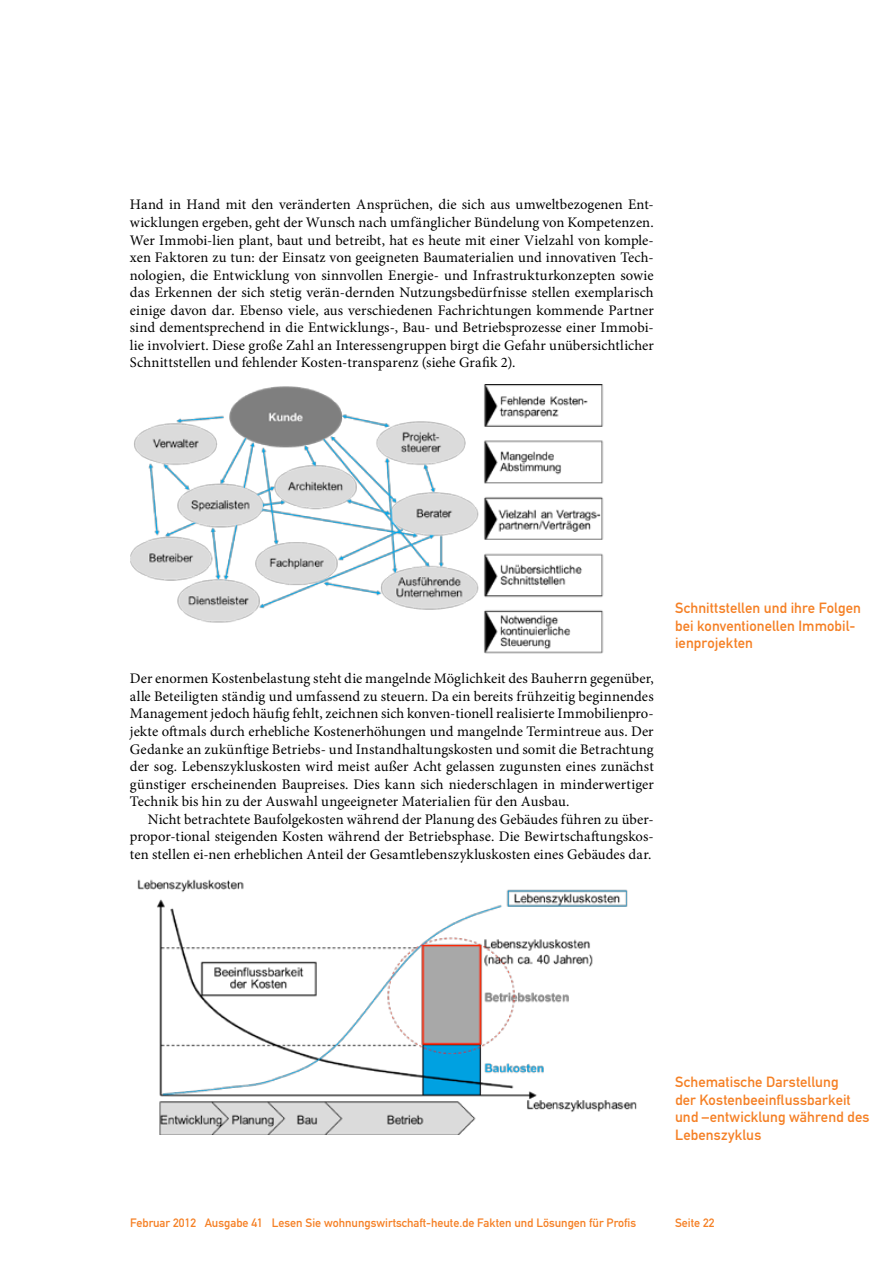
<style>
.page{position:relative;width:893px;height:1263px;background:#fff}
.page>*{position:absolute;margin:0;border:0;box-sizing:border-box;transform-origin:0 0}
.Fließtext_erste_Zeil{font:14.7px/17.5px "Minion Pro";letter-spacing:.005em;color:#000;text-align:justify}
.Fliesstext{font:14.7px/17.5px "Minion Pro";letter-spacing:.005em;color:#000;text-align:justify}
.Bildunterschrift{font:14.7px/17.5px "DIN Mittelschrift";letter-spacing:.005em;color:#f58025}
.t1{font:12px "DIN Mittelschrift";color:#f58025}
</style>
<div class="page">
<img style="left:130px;top:385px;width:474px;height:269px">
<img style="left:137px;top:879px;width:500px;height:255px">
<p class="Fließtext_erste_Zeil" style="left:130px;top:196px;width:525px">Hand in Hand mit den veränderten Ansprüchen, die sich aus umweltbezogenen Ent&shy;wicklungen ergeben, geht der Wunsch nach umfänglicher Bündelung von Kompetenzen.<br>Wer Immobi-lien plant, baut und betreibt, hat es heute mit einer Vielzahl von komple&shy;xen Faktoren zu tun: der Einsatz von geeigneten Baumaterialien und innovativen Tech&shy;nologien, die Entwicklung von sinnvollen Energie- und Infrastrukturkonzepten sowie das Erkennen der sich stetig verän-dernden Nutzungsbedürfnisse stellen exemplarisch einige davon dar. Ebenso viele, aus verschiedenen Fachrichtungen kommende Partner sind dementsprechend in die Entwicklungs-, Bau- und Betriebsprozesse einer Immobi&shy;lie involviert. Diese große Zahl an Interessengruppen birgt die Gefahr unübersichtlicher Schnittstellen und fehlender Kosten-transparenz (siehe Grafik 2).</p>
<p class="Fließtext_erste_Zeil" style="left:130px;top:670px;width:525px">Der enormen Kostenbelastung steht die mangelnde Möglichkeit des Bauherrn gegenüber, alle Beteiligten ständig und umfassend zu steuern. Da ein bereits frühzeitig beginnendes Management jedoch häufig fehlt, zeichnen sich konven-tionell realisierte Immobilienpro&shy;jekte oftmals durch erhebliche Kostenerhöhungen und mangelnde Termintreue aus. Der Gedanke an zukünftige Betriebs- und Instandhaltungskosten und somit die Betrachtung der sog. Lebenszykluskosten wird meist außer Acht gelassen zugunsten eines zunächst günstiger erscheinenden Baupreises. Dies kann sich niederschlagen in minderwertiger Technik bis hin zu der Auswahl ungeeigneter Materialien für den Ausbau.</p>
<p class="Fliesstext" style="left:130px;top:810px;width:525px;text-indent:18px">Nicht betrachtete Baufolgekosten während der Planung des Gebäudes führen zu über&shy;propor-tional steigenden Kosten während der Betriebsphase. Die Bewirtschaftungskos&shy;ten stellen ei-nen erheblichen Anteil der Gesamtlebenszykluskosten eines Gebäudes dar.</p>
<p class="Bildunterschrift" style="left:675px;top:599px;width:187px">Schnittstellen und ihre Folgen bei konventionellen Immobil&shy;ienprojekten</p>
<p class="Bildunterschrift" style="left:675px;top:1073px;width:196px">Schematische Darstellung<br>der Kostenbeeinflussbarkeit und –entwicklung während des<br>Lebenszyklus</p>
<p class="t1" style="left:130px;top:1216px;width:507px">Februar 2012 Ausgabe 41 Lesen Sie wohnungswirtschaft-heute.de Fakten und Lösungen für Profis</p>
<p class="t1" style="left:675px;top:1216px;width:41px">Seite 22</p>
</div>
